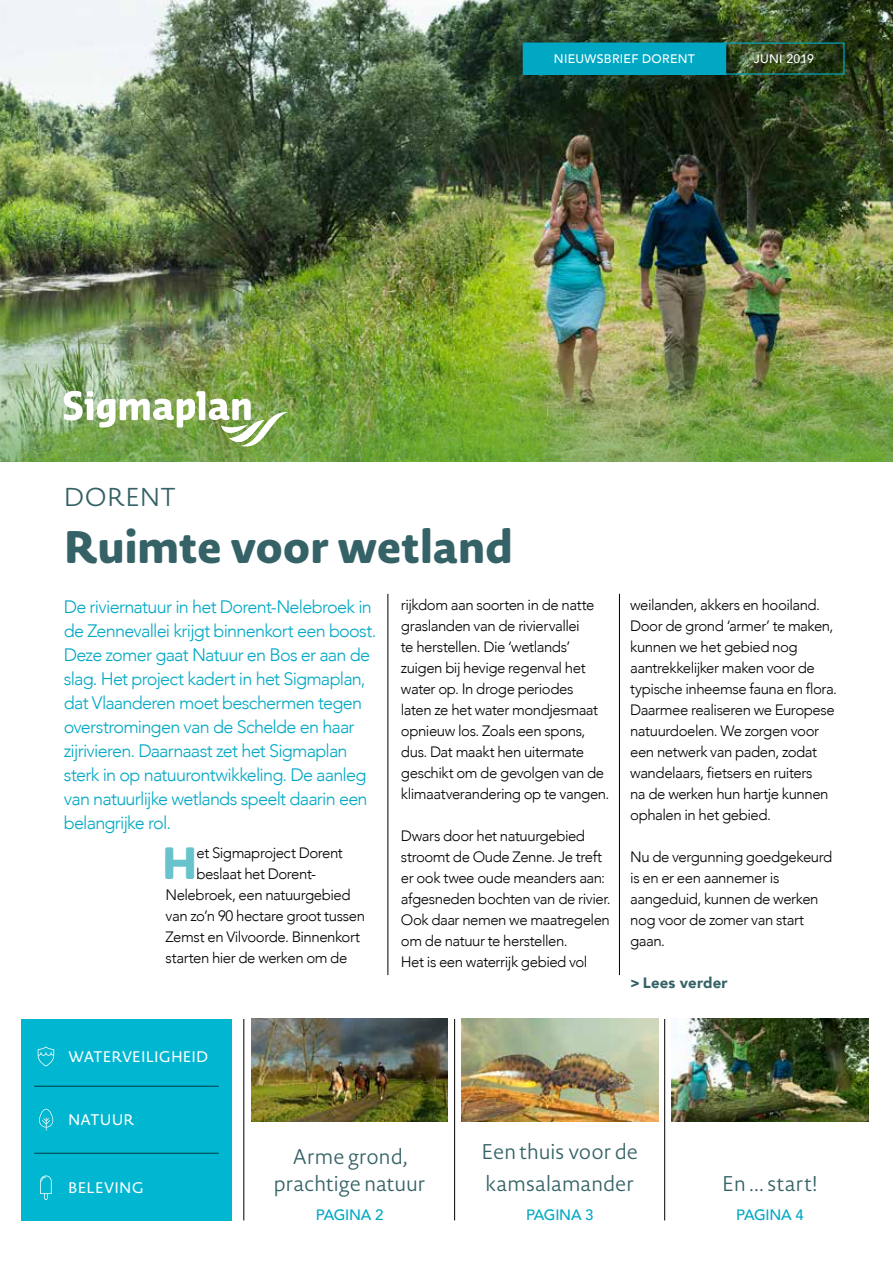
<style>
.page{position:relative;width:893px;height:1263px;background:#fff}
.page>*{position:absolute;margin:0;border:0;box-sizing:border-box;transform-origin:0 0}
.t1{font:800 45px "Novel Sans Rd Pro";letter-spacing:-.005em;color:#356266}
.t2{font:800 44.55px "Novel Sans Rd Pro";color:#69c3cc}
.t3{font:300 25.5px "Novel Sans Rd Pro";letter-spacing:-.005em;color:#356266}
.t4{font:300 21px/31.5px "Novel Sans Rd Pro";color:#356266}
.t5{font:300 18px/24px "Avenir";letter-spacing:-.04em;color:#00a8c4}
.t6{font:15.15px "Novel Sans Rd Pro";color:#fff}
.t7{font:300 15px/21px "Avenir";letter-spacing:-.03em;color:#000}
.t8{font:500 15px "Avenir";letter-spacing:-.015em;color:#00a8c4}
.t9{font:900 15px "Avenir";letter-spacing:.01em;color:#356266}
.t10{font:500 12.3px "Avenir";letter-spacing:.025em;color:#fff}
</style>
<div class="page">
<img style="left:0;top:0;width:893px;height:305px">
<div style="left:523px;top:43px;width:203px;height:31px;background:#00a8c4"></div>
<div style="left:523px;top:43px;width:203px;height:32px;border:1px solid #00a8c4"></div>
<div style="left:723px;top:43px;width:121px;height:32px;border:1px solid #00a8c4"></div>
<hr style="left:388px;top:594px;width:1px;height:381px;background:#000">
<hr style="left:619px;top:594px;width:1px;height:381px;background:#000">
<div style="left:21px;top:1019px;width:211px;height:201px;background:#00b6d1"></div>
<hr style="left:34px;top:1086px;width:185px;height:1px;background:#545251">
<hr style="left:34px;top:1153px;width:185px;height:1px;background:#545251">
<svg style="left:38px;top:1047px;width:16px;height:19px"></svg>
<svg style="left:39px;top:1109px;width:14px;height:21px"></svg>
<svg style="left:40px;top:1175px;width:12px;height:25px"></svg>
<hr style="left:244px;top:1019px;width:1px;height:201px;background:#000">
<hr style="left:454px;top:1019px;width:1px;height:201px;background:#000">
<hr style="left:664px;top:1019px;width:1px;height:201px;background:#000">
<img style="left:252px;top:1019px;width:196px;height:102px">
<img style="left:672px;top:1019px;width:196px;height:102px">
<img style="left:462px;top:1019px;width:196px;height:102px">
<img style="left:0;top:305px;width:893px;height:157px">
<svg style="left:64px;top:391px;width:224px;height:60px"></svg>
<p class="t10" style="left:554px;top:48px;width:143px">NIEUWSBRIEF DORENT</p>
<p class="t10" style="left:754px;top:48px;width:62px">JUNI 2019</p>
<h3 class="t3" style="left:64px;top:478px;width:114px">DORENT</h3>
<h1 class="t1" style="left:64px;top:513px;width:451px">Ruimte voor wetland</h1>
<p class="t5" style="left:64px;top:595px;width:314px">De riviernatuur in het Dorent-Nelebroek in de Zennevallei krijgt binnenkort een boost.<br>Deze zomer gaat Natuur en Bos er aan de slag. Het project kadert in het Sigmaplan, dat Vlaanderen moet beschermen tegen overstromingen van de Schelde en haar zijrivieren. Daarnaast zet het Sigmaplan sterk in op natuurontwikkeling. De aanleg van natuurlijke wetlands speelt daarin een belangrijke rol.</p>
<p class="t7" style="left:401px;top:595px;width:210px">rijkdom aan soorten in de natte graslanden van de riviervallei<br>te herstellen. Die ‘wetlands’ zuigen bij hevige regenval het water op. In droge periodes<br>laten ze het water mondjesmaat opnieuw los. Zoals een spons, dus. Dat maakt hen uitermate geschikt om de gevolgen van de klimaatverandering op te vangen.</p>
<p class="t7" style="left:401px;top:826px;width:211px">Dwars door het natuurgebied stroomt de Oude Zenne. Je treft er ook twee oude meanders aan: afgesneden bochten van de rivier.<br>Ook daar nemen we maatregelen om de natuur te herstellen.<br>Het is een waterrijk gebied vol</p>
<h2 class="t2" style="left:162px;top:829px;width:37px">H</h2>
<p class="t7" style="left:197px;top:843px;width:148px">et Sigmaproject Dorent</p>
<p class="t7" style="left:197px;top:864px;width:121px">beslaat het Dorent-</p>
<p class="t7" style="left:166px;top:885px;width:187px">Nelebroek, een natuurgebied</p>
<p class="t7" style="left:166px;top:906px;width:201px">van zo’n 90 hectare groot tussen</p>
<p class="t7" style="left:166px;top:927px;width:196px">Zemst en Vilvoorde. Binnenkort</p>
<p class="t7" style="left:166px;top:948px;width:183px">starten hier de werken om de</p>
<p class="t7" style="left:630px;top:595px;width:208px">weilanden, akkers en hooiland.<br>Door de grond ‘armer’ te maken, kunnen we het gebied nog aantrekkelijker maken voor de typische inheemse fauna en flora.<br>Daarmee realiseren we Europese natuurdoelen. We zorgen voor een netwerk van paden, zodat wandelaars, fietsers en ruiters<br>na de werken hun hartje kunnen ophalen in het gebied.</p>
<p class="t7" style="left:630px;top:847px;width:204px">Nu de vergunning goedgekeurd is en er een aannemer is aangeduid, kunnen de werken nog voor de zomer van start gaan.</p>
<p class="t9" style="left:630px;top:970px;width:99px">&gt; Lees verder</p>
<p class="t6" style="left:68px;top:1045px;width:142px">WATERVEILIGHEID</p>
<p class="t6" style="left:68px;top:1109px;width:68px">NATUUR</p>
<p class="t6" style="left:68px;top:1177px;width:77px">BELEVING</p>
<h3 class="t4" style="left:274px;top:1143px;width:153px;line-height:27px;text-align:center">Arme grond, prachtige natuur</h3>
<p class="t8" style="left:316px;top:1202px;width:69px">PAGINA 2</p>
<h3 class="t4" style="left:481px;top:1136px;width:158px">Een thuis voor de kamsalamander</h3>
<p class="t8" style="left:526px;top:1202px;width:69px">PAGINA 3</p>
<h3 class="t4" style="left:722px;top:1167px;width:97px">En ... start!</h3>
<p class="t8" style="left:736px;top:1202px;width:69px">PAGINA 4</p>
</div>
